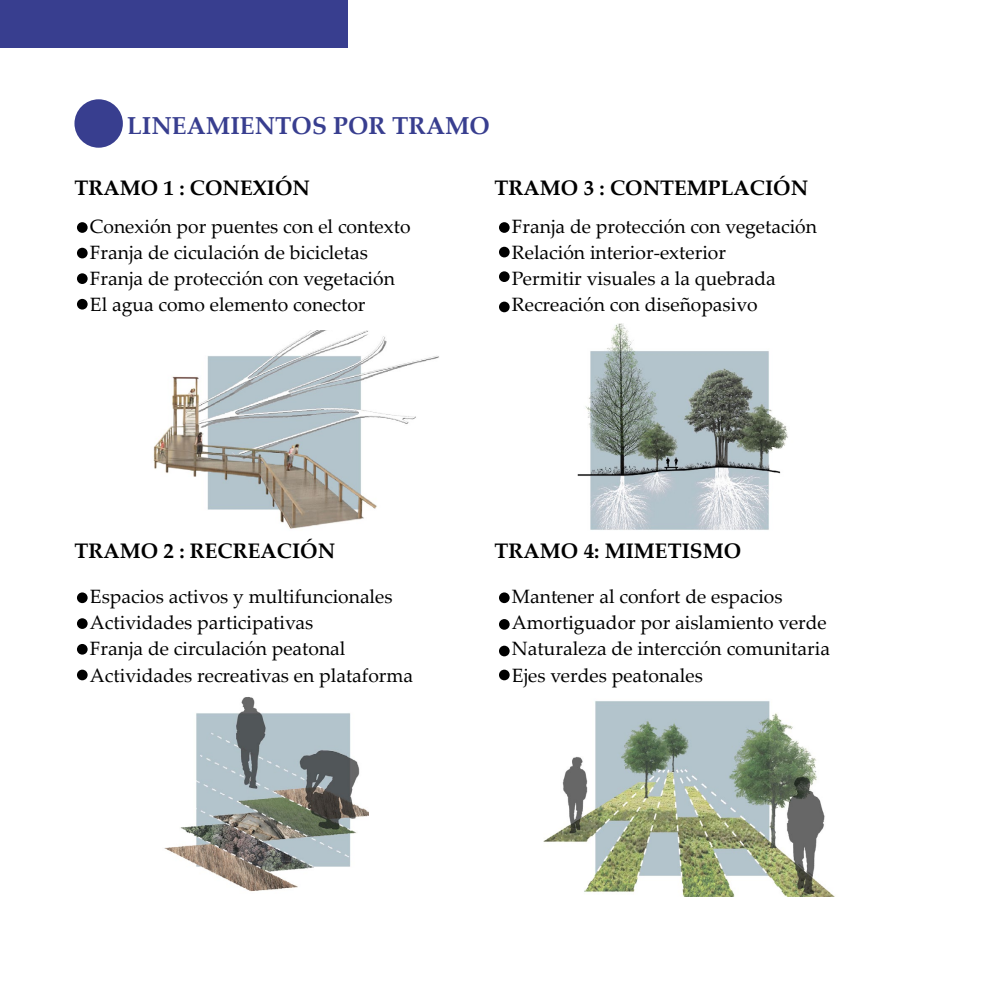
<style>
.page{position:relative;width:993px;height:993px;background:#fff}
.page>*{position:absolute;margin:0;border:0;box-sizing:border-box;transform-origin:0 0}
.t1{font:700 24.5px "Palatino Linotype";color:#383e8f}
.t2{font:700 21px "Palatino Linotype";color:#000}
.t3{font:19.25px/26.2px "Palatino Linotype";color:#000}
</style>
<div class="page">
<div style="left:0;top:0;width:347px;height:48px;background:#383e8f"></div>
<div style="left:74px;top:99px;width:49px;height:49px;background:#383e8f;border-radius:50%"></div>
<div style="left:77px;top:222px;width:11px;height:11px;background:#000;border-radius:50%"></div>
<div style="left:499px;top:222px;width:10px;height:11px;background:#000;border-radius:50%"></div>
<div style="left:77px;top:592px;width:11px;height:11px;background:#000;border-radius:50%"></div>
<div style="left:77px;top:669px;width:11px;height:11px;background:#000;border-radius:50%"></div>
<div style="left:499px;top:592px;width:10px;height:11px;background:#000;border-radius:50%"></div>
<div style="left:499px;top:669px;width:10px;height:11px;background:#000;border-radius:50%"></div>
<img style="left:153px;top:330px;width:286px;height:199px">
<div style="left:77px;top:248px;width:11px;height:10px;background:#000;border-radius:50%"></div>
<div style="left:77px;top:273px;width:11px;height:11px;background:#000;border-radius:50%"></div>
<div style="left:77px;top:299px;width:11px;height:10px;background:#000;border-radius:50%"></div>
<div style="left:77px;top:643px;width:11px;height:11px;background:#000;border-radius:50%"></div>
<div style="left:77px;top:618px;width:11px;height:10px;background:#000;border-radius:50%"></div>
<div style="left:499px;top:645px;width:10px;height:11px;background:#000;border-radius:50%"></div>
<div style="left:499px;top:619px;width:10px;height:10px;background:#000;border-radius:50%"></div>
<div style="left:499px;top:247px;width:10px;height:10px;background:#000;border-radius:50%"></div>
<div style="left:499px;top:271px;width:10px;height:11px;background:#000;border-radius:50%"></div>
<div style="left:499px;top:301px;width:10px;height:11px;background:#000;border-radius:50%"></div>
<img style="left:577px;top:323px;width:211px;height:207px">
<img style="left:164px;top:697px;width:204px;height:195px">
<img style="left:543px;top:701px;width:290px;height:194px">
<p class="t1" style="left:127px;top:108px;width:364px">LINEAMIENTOS POR TRAMO</p>
<p class="t2" style="left:74px;top:173px;width:237px">TRAMO 1 : CONEXIÓN</p>
<p class="t2" style="left:494px;top:173px;width:315px">TRAMO 3 : CONTEMPLACIÓN</p>
<p class="t3" style="left:90px;top:212px;width:322px">Conexión por puentes con el contexto Franja de ciculación de bicicletas Franja de protección con vegetación El agua como elemento conector</p>
<p class="t3" style="left:511px;top:212px;width:306px">Franja de protección con vegetación<br>Relación interior-exterior<br>Permitir visuales a la quebrada<br>Recreación con diseñopasivo</p>
<p class="t2" style="left:74px;top:535px;width:262px">TRAMO 2 : RECREACIÓN</p>
<p class="t2" style="left:494px;top:535px;width:248px">TRAMO 4: MIMETISMO</p>
<p class="t3" style="left:90px;top:582px;width:324px">Espacios activos y multifuncionales Actividades participativas<br>Franja de circulación peatonal Actividades recreativas en plataforma</p>
<p class="t3" style="left:511px;top:582px;width:319px">Mantener al confort de espacios<br>Amortiguador por aislamiento verde<br>Naturaleza de intercción comunitaria<br>Ejes verdes peatonales</p>
</div>
